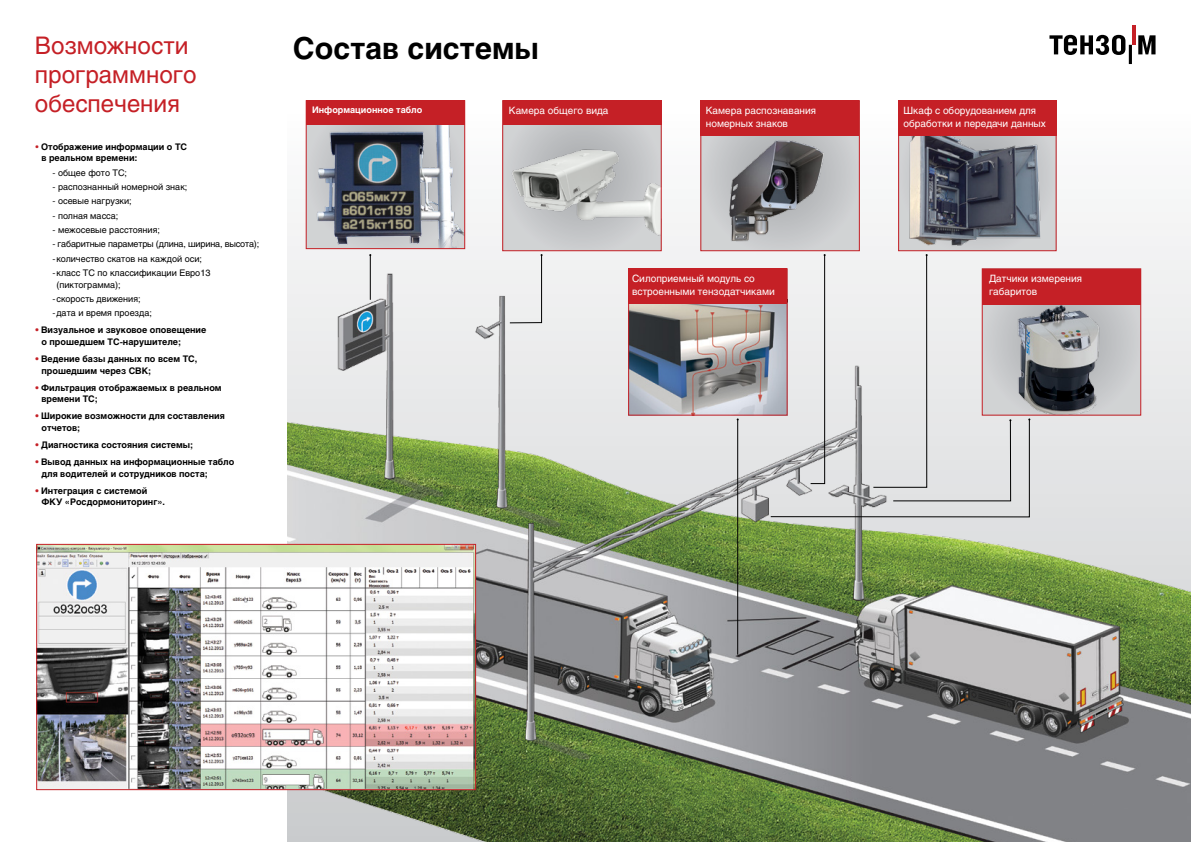
<style>
.page{position:relative;width:1191px;height:842px;background:#fff}
.page>*{position:absolute;margin:0;border:0;box-sizing:border-box;transform-origin:0 0}
.t1{font:700 30px "Helios C";color:#000}
.t2{font:24px/28.8px "Helios C";color:#c52026}
.t3{font:10px/13px "Helios C";color:#fff}
.t4{font:700 9px/11.5px "Helios C";color:#000}
.t5{font:9px/14.3px "Helios C";color:#000}
.t6{font:700 9px "Helios C";color:#fff}
.s1{font-weight:400;color:#c52026}
.s2{color:#c52026}
</style>
<div class="page">
<img style="left:286px;top:193px;width:905px;height:649px">
<div style="left:982px;top:269px;width:158px;height:146px;background:#cdcfd0"></div>
<img style="left:1030px;top:305px;width:87px;height:109px">
<div style="left:981px;top:268px;width:160px;height:148px;border:1px solid #c52026"></div>
<hr style="left:1132px;top:26px;width:3px;height:19px;background:#c52026">
<svg style="left:1049px;top:35px;width:106px;height:29px"></svg>
<div style="left:898px;top:101px;width:158px;height:150px;background:#d0d1d3"></div>
<img style="left:909px;top:136px;width:133px;height:110px">
<div style="left:898px;top:100px;width:158px;height:151px;border:1px solid #c52026"></div>
<img style="left:630px;top:304px;width:140px;height:110px">
<div style="left:628px;top:268px;width:159px;height:148px;border:1px solid #c52026"></div>
<div style="left:898px;top:100px;width:158px;height:36px;background:#c52026"></div>
<div style="left:503px;top:101px;width:158px;height:150px;background:linear-gradient(to right,#c7c9cb,#c6c8ca)"></div>
<img style="left:508px;top:130px;width:151px;height:119px">
<div style="left:502px;top:100px;width:159px;height:151px;border:1px solid #c52026"></div>
<div style="left:628px;top:268px;width:159px;height:36px;background:#c52026"></div>
<div style="left:503px;top:100px;width:158px;height:25px;background:#c52026"></div>
<div style="left:701px;top:101px;width:158px;height:150px;background:#d0d1d3"></div>
<img style="left:710px;top:135px;width:131px;height:107px">
<div style="left:700px;top:100px;width:160px;height:151px;border:1px solid #c52026"></div>
<div style="left:982px;top:269px;width:158px;height:36px;background:#c52026"></div>
<img style="left:311px;top:125px;width:152px;height:122px">
<div style="left:306px;top:100px;width:159px;height:149px;border:1px solid #c52026"></div>
<div style="left:700px;top:100px;width:159px;height:35px;background:#c52026"></div>
<div style="left:306px;top:100px;width:159px;height:25px;background:#c52026"></div>
<hr style="left:737px;top:419px;width:1px;height:236px;background:#000">
<svg style="left:770px;top:254px;width:260px;height:263px"></svg>
<hr style="left:370px;top:255px;width:1px;height:45px;background:#000">
<div style="left:509px;top:254px;width:33px;height:69px;background:#f0f0f1"></div>
<img style="left:38px;top:546px;width:436px;height:242px">
<div style="left:36px;top:544px;width:440px;height:246px;border:1px solid #c52026"></div>
<h2 class="t2" style="left:35px;top:31px;width:163px">Возможности программного обеспечения</h2>
<p class="t4" style="left:41px;top:141px;width:147px;text-indent:-6px"><span class="s1">•</span> Отображение информации о ТС в реальном времени:</p>
<p class="t5" style="left:52px;top:165px;width:76px">- общее фото ТС;</p>
<p class="t5" style="left:52px;top:180px;width:136px">- распознанный номерной знак;</p>
<p class="t5" style="left:52px;top:194px;width:81px">- осевые нагрузки;</p>
<p class="t5" style="left:52px;top:208px;width:67px">- полная масса;</p>
<p class="t5" style="left:52px;top:223px;width:109px">- межосевые расстояния;</p>
<p class="t5" style="left:52px;top:237px;width:208px">- габаритные параметры (длина, ширина, высота); -количество скатов на каждой оси;<br>-класc ТС по классификации Евро13</p>
<p class="t5" style="left:52px;top:277px;width:101px;text-indent:4px">(пиктограмма); -скорость движения; -дата и время проезда;</p>
<p class="t4" style="left:41px;top:324px;width:166px;text-indent:-6px"><span class="s2">•</span> Визуальное и звуковое оповещение о прошедшем ТС-нарушителе;</p>
<p class="t4" style="left:41px;top:353px;width:157px;text-indent:-6px"><span class="s2">•</span> Ведение базы данных по всем ТС, прошедшим через СВК;</p>
<p class="t4" style="left:41px;top:382px;width:182px;text-indent:-6px"><span class="s2">•</span> Фильтрация отображаемых в реальном времени ТС;</p>
<p class="t4" style="left:41px;top:410px;width:185px;text-indent:-6px"><span class="s2">•</span> Широкие возможности для составления отчетов;</p>
<p class="t4" style="left:35px;top:439px;width:159px"><span class="s2">•</span> Диагностика состояния системы;</p>
<p class="t4" style="left:41px;top:456px;width:194px;text-indent:-6px"><span class="s2">•</span> Вывод данных на информационные табло для водителей и сотрудников поста;</p>
<p class="t4" style="left:41px;top:485px;width:125px;text-indent:-6px"><span class="s2">•</span> Интеграция с системой<br>ФКУ «Росдормониторинг».</p>
<h1 class="t1" style="left:293px;top:31px;width:247px">Состав системы</h1>
<p class="t6" style="left:312px;top:105px;width:112px">Информационное табло</p>
<p class="t3" style="left:509px;top:104px;width:101px">Камера общего вида</p>
<p class="t3" style="left:706px;top:104px;width:112px">Камера распознавания номерных знаков</p>
<p class="t3" style="left:632px;top:272px;width:144px">Силоприемный модуль со встроенными тензодатчиками</p>
<p class="t3" style="left:903px;top:104px;width:144px">Шкаф с оборудованием для обработки и передачи данных</p>
<p class="t3" style="left:989px;top:272px;width:95px">Датчики измерения габаритов</p>
</div>
